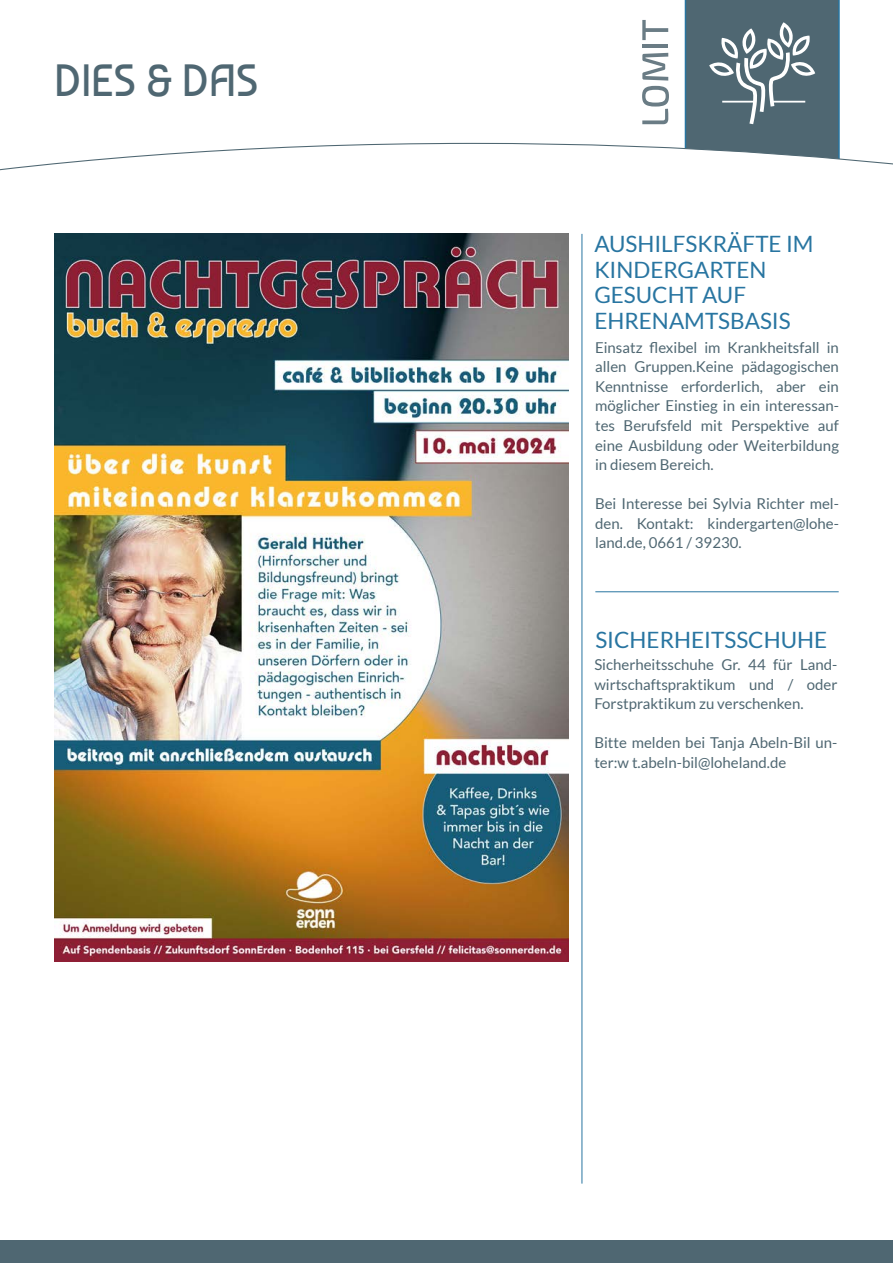
<style>
.page{position:relative;width:893px;height:1263px;background:#fff}
.page>*{position:absolute;margin:0;border:0;box-sizing:border-box;transform-origin:0 0}
.t1{font:45px "Baumans";letter-spacing:-.01em;color:#4f6772}
.t2{font:22.5px/25.5px "Lato";color:#2875a1}
.t3{font:15px/19.5px "Lato";color:#4f6772;text-align:justify}
</style>
<div class="page">
<svg style="left:0;top:0;width:893px;height:171px"></svg>
<hr style="left:722px;top:101px;width:33px;height:2px;background:#fff">
<hr style="left:773px;top:101px;width:32px;height:2px;background:#fff">
<div style="left:0;top:1241px;width:893px;height:22px;background:#4f6772"></div>
<hr style="left:595px;top:591px;width:244px;height:1px;background:#2875a1">
<hr style="left:582px;top:234px;width:1px;height:949px;background:#2875a1">
<img style="left:54px;top:234px;width:515px;height:728px">
<p class="t1" style="left:54px;top:54px;width:206px">DIES &amp; DAS</p>
<p class="t2" style="left:594px;top:231px;width:221px">AUSHILFSKRÄFTE IM<br>KINDERGARTEN</p>
<p class="t2" style="left:594px;top:282px;width:153px">GESUCHT AUF</p>
<p class="t2" style="left:594px;top:307px;width:198px">EHRENAMTSBASIS</p>
<p class="t3" style="left:595px;top:338px;width:245px">Einsatz flexibel im Krankheitsfall in allen Gruppen.Keine pädagogischen Kenntnisse erforderlich, aber ein möglicher Einstieg in ein interessan&shy;tes Berufsfeld mit Perspektive auf eine Ausbildung oder Weiterbildung in diesem Bereich.</p>
<p class="t3" style="left:595px;top:494px;width:245px">Bei Interesse bei Sylvia Richter mel&shy;den. Kontakt: kindergarten@lohe&shy;land.de, 0661 / 39230.</p>
<p class="t2" style="left:595px;top:627px;width:233px">SICHERHEITSSCHUHE</p>
<p class="t3" style="left:594px;top:655px;width:245px">Sicherheitsschuhe Gr. 44 für Land&shy;wirtschaftspraktikum und / oder Forstpraktikum zu verschenken.</p>
<p class="t3" style="left:594px;top:733px;width:245px">Bitte melden bei Tanja Abeln-Bil un&shy;ter:w t.abeln-bil@loheland.de</p>
</div>
